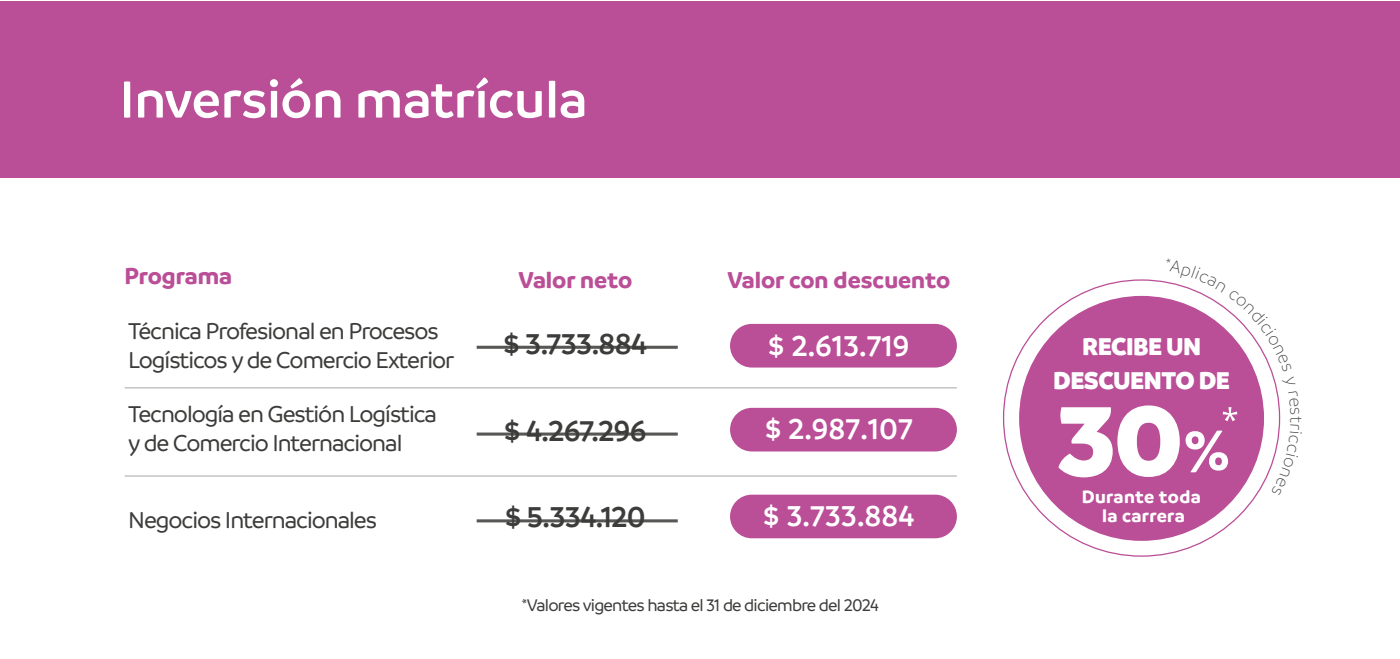
<style>
.page{position:relative;width:1400px;height:659px;background:#fff}
.page>*{position:absolute;margin:0;border:0;box-sizing:border-box;transform-origin:0 0}
.t1{font:900 104.6px "Branding";color:#fff}
.t2{font:600 55.4px "Branding";color:#fff}
.t3{font:600 30.8px "Branding";color:#fff}
.t4{font:600 30.8px "Branding";letter-spacing:-.02em;color:#3c3c3b}
.t5{font:900 26.2px/33.2px "Branding";letter-spacing:-.02em;color:#fff;text-align:center}
.t6{font:500 24.6px/29.6px "Branding";letter-spacing:-.04em;color:#3c3c3b}
.t7{font:700 24.6px "Branding";color:#ba4e97}
.t8{font:700 19.2px/18.4px "Branding";letter-spacing:.02em;color:#fff;text-align:center}
.t9{font:500 18px "Branding";letter-spacing:-.04em;color:#3c3c3b}
.s1{font-size:59px}
</style>
<div class="page">
<div style="left:0;top:1px;width:1400px;height:177px;background:#ba4e97"></div>
<hr style="left:477px;top:346px;width:201px;height:3px;background:#575756">
<div style="left:730px;top:324px;width:227px;height:43px;background:#ba4e97;border-radius:22px"></div>
<div style="left:730px;top:408px;width:227px;height:43px;background:#ba4e97;border-radius:22px"></div>
<hr style="left:477px;top:432px;width:201px;height:3px;background:#575756">
<div style="left:730px;top:495px;width:227px;height:43px;background:#ba4e97;border-radius:22px"></div>
<hr style="left:477px;top:519px;width:201px;height:3px;background:#575756">
<hr style="left:125px;top:387px;width:832px;height:1px;background:#c6c6c6">
<hr style="left:125px;top:475px;width:832px;height:2px;background:#c6c6c6">
<svg style="left:1003px;top:279px;width:254px;height:278px"></svg>
<div style="left:1019px;top:296px;width:245px;height:245px;background:#ba4e97;border-radius:50%"></div>
<svg style="left:1166px;top:279px;width:115px;height:216px"></svg>
<h2 class="t2" style="left:120px;top:69px;width:469px">Inversión matrícula</h2>
<p class="t7" style="left:125px;top:262px;width:109px">Programa</p>
<p class="t7" style="left:518px;top:265px;width:115px">Valor neto</p>
<p class="t7" style="left:727px;top:265px;width:225px">Valor con descuento</p>
<p class="t6" style="left:128px;top:316px;width:328px">Técnica Profesional en Procesos<br>Logísticos y de Comercio Exterior</p>
<p class="t6" style="left:128px;top:399px;width:310px">Tecnología en Gestión Logística y de Comercio Internacional</p>
<p class="t4" style="left:503px;top:327px;width:145px">$ 3.733.884</p>
<p class="t4" style="left:504px;top:414px;width:144px">$ 4.267.296</p>
<p class="t3" style="left:768px;top:329px;width:143px">$ 2.613.719</p>
<p class="t3" style="left:765px;top:412px;width:149px">$ 2.987.107</p>
<p class="t6" style="left:128px;top:505px;width:250px">Negocios Internacionales</p>
<p class="t4" style="left:505px;top:500px;width:142px">$ 5.334.120</p>
<p class="t3" style="left:763px;top:499px;width:153px">$ 3.733.884</p>
<p class="t9" style="left:521px;top:596px;width:359px">*Valores vigentes hasta el 31 de diciembre del 2024</p>
<p class="t5" style="left:1053px;top:330px;width:178px">RECIBE UN<br>DESCUENTO DE</p>
<h1 class="t1" style="left:1056px;top:379px;width:175px">30<span class="s1">%</span></h1>
<p class="t8" style="left:1082px;top:488px;width:120px">Durante toda la carrera</p>
</div>
